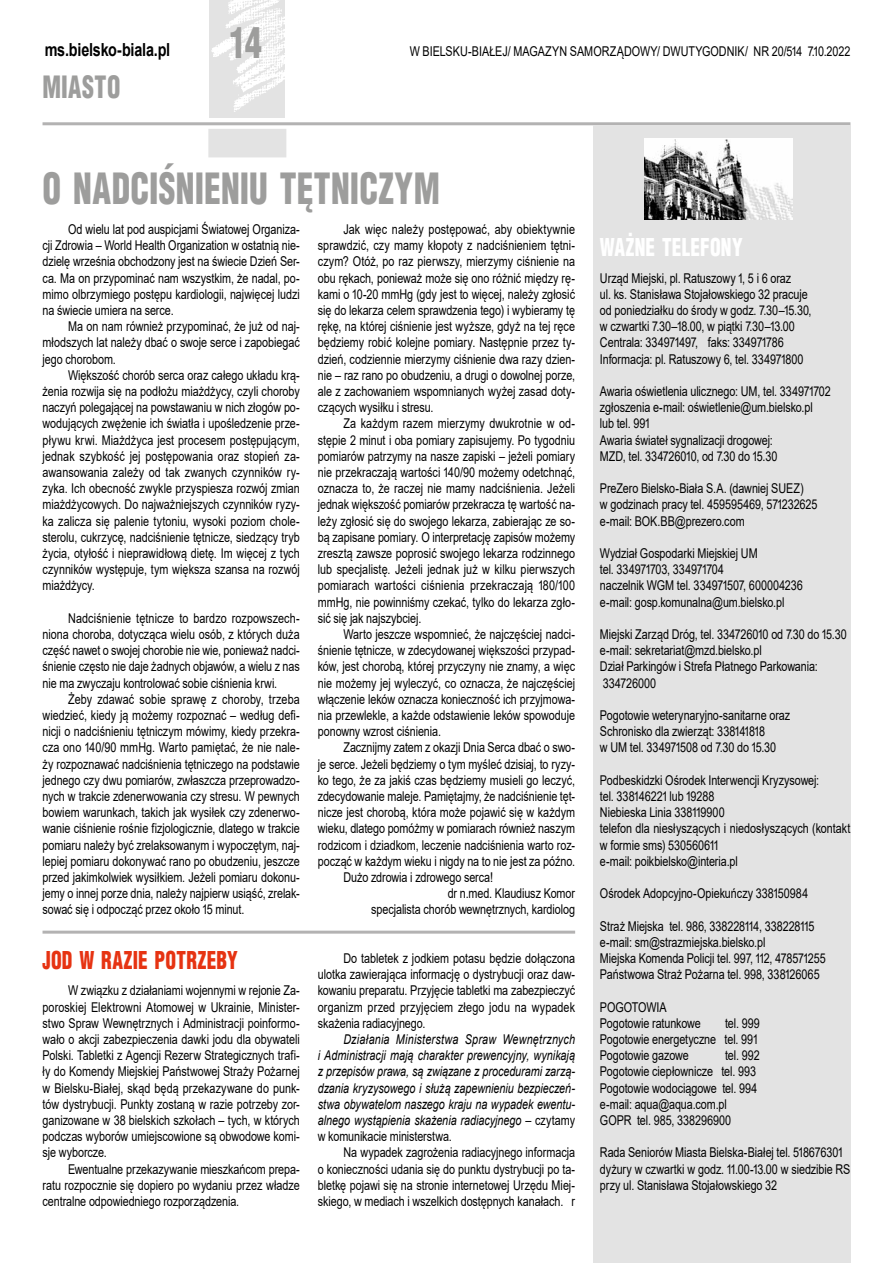
<style>
.page{position:relative;width:893px;height:1263px;background:#fff}
.page>*{position:absolute;margin:0;border:0;box-sizing:border-box;transform-origin:0 0}
.t1{font:900 42px "Switzerland Cond";letter-spacing:.005em;color:#9d9d9c;scale:.8 1}
.t2{font:900 30px "Switzerland Cond";letter-spacing:.02em;color:#9d9d9c;scale:.8 1}
.t3{font:900 24px "Switzerland Cond";letter-spacing:.015em;color:#e63312;scale:.8 1}
.t4{font:900 24px "Switzerland Cond";letter-spacing:.01em;color:#fff;scale:.8 1}
.t5{font:700 18px "Arial";letter-spacing:-.015em;color:#000;scale:.8 1}
.t6{font:13.5px/16.2px "Arial";letter-spacing:-.005em;color:#000;scale:.8 1}
.t7{font:italic 13.5px/16.2px "Arial";color:#000;text-align:justify;scale:.8 1}
.s1{font-style:normal}
</style>
<div class="page">
<hr style="left:43px;top:122px;width:807px;height:3px;background:#b3b2b2">
<img style="left:209px;top:0;width:76px;height:118px">
<div style="left:208px;top:129px;width:78px;height:28px;background:#e3e3e3"></div>
<div style="left:593px;top:125px;width:257px;height:1138px;background:#e3e3e3"></div>
<img style="left:644px;top:138px;width:149px;height:81px">
<hr style="left:43px;top:931px;width:532px;height:3px;background:#b3b2b2">
<h3 class="t5" style="left:45px;top:37px;width:158px">ms.bielsko-biala.pl</h3>
<h2 class="t2" style="left:43px;top:68px;width:99px">MIASTO</h2>
<h1 class="t1" style="left:230px;top:16px;width:42px">14</h1>
<p class="t6" style="left:410px;top:43px;width:552px">W BIELSKU-BIAŁEJ/ MAGAZYN SAMORZĄDOWY/ DWUTYGODNIK/ NR 20/514 7.10.2022</p>
<h1 class="t1" style="left:43px;top:162px;width:498px">O NADCIŚNIENIU TĘTNICZYM</h1>
<p class="t6" style="left:43px;top:221px;width:323px;text-align:justify;text-indent:26px">Od wielu lat pod auspicjami Światowej Organiza&shy;cji Zdrowia – World Health Organization w ostatnią nie&shy;dzielę września obchodzony jest na świecie Dzień Ser&shy;ca. Ma on przypominać nam wszystkim, że nadal, po&shy;mimo olbrzymiego postępu kardiologii, najwięcej ludzi na świecie umiera na serce.</p>
<p class="t6" style="left:43px;top:318px;width:323px;text-align:justify;text-indent:26px">Ma on nam również przypominać, że już od naj&shy;młodszych lat należy dbać o swoje serce i zapobiegać jego chorobom.</p>
<p class="t6" style="left:43px;top:367px;width:323px;text-align:justify;text-indent:26px">Większość chorób serca oraz całego układu krą&shy;żenia rozwija się na podłożu miażdżycy, czyli choroby naczyń polegającej na powstawaniu w nich złogów po&shy;wodujących zwężenie ich światła i upośledzenie prze&shy;pływu krwi. Miażdżyca jest procesem postępującym, jednak szybkość jej postępowania oraz stopień za&shy;awansowania zależy od tak zwanych czynników ry&shy;zyka. Ich obecność zwykle przyspiesza rozwój zmian miażdżycowych. Do najważniejszych czynników ryzy&shy;ka zalicza się palenie tytoniu, wysoki poziom chole&shy;sterolu, cukrzycę, nadciśnienie tętnicze, siedzący tryb życia, otyłość i nieprawidłową dietę. Im więcej z tych czynników występuje, tym większa szansa na rozwój miażdżycy.</p>
<p class="t6" style="left:43px;top:610px;width:323px;text-align:justify;text-indent:26px">Nadciśnienie tętnicze to bardzo rozpowszech&shy;niona choroba, dotycząca wielu osób, z których duża część nawet o swojej chorobie nie wie, ponieważ nadci&shy;śnienie często nie daje żadnych objawów, a wielu z nas nie ma zwyczaju kontrolować sobie ciśnienia krwi.</p>
<p class="t6" style="left:43px;top:691px;width:323px;text-align:justify;text-indent:26px">Żeby zdawać sobie sprawę z choroby, trzeba wiedzieć, kiedy ją możemy rozpoznać – według defi&shy;nicji o nadciśnieniu tętniczym mówimy, kiedy przekra&shy;cza ono 140/90 mmHg. Warto pamiętać, że nie nale&shy;ży rozpoznawać nadciśnienia tętniczego na podstawie jednego czy dwu pomiarów, zwłaszcza przeprowadzo&shy;nych w trakcie zdenerwowania czy stresu. W pewnych bowiem warunkach, takich jak wysiłek czy zdenerwo&shy;wanie ciśnienie rośnie fizjologicznie, dlatego w trakcie pomiaru należy być zrelaksowanym i wypoczętym, naj&shy;lepiej pomiaru dokonywać rano po obudzeniu, jeszcze przed jakimkolwiek wysiłkiem. Jeżeli pomiaru dokonu&shy;jemy o innej porze dnia, należy najpierw usiąść, zrelak&shy;sować się i odpocząć przez około 15 minut.</p>
<h3 class="t3" style="left:43px;top:944px;width:246px">JOD W RAZIE POTRZEBY</h3>
<p class="t6" style="left:43px;top:982px;width:323px;text-align:justify;text-indent:26px">W związku z działaniami wojennymi w rejonie Za&shy;poroskiej Elektrowni Atomowej w Ukrainie, Minister&shy;stwo Spraw Wewnętrznych i Administracji poinformo&shy;wało o akcji zabezpieczenia dawki jodu dla obywateli Polski. Tabletki z Agencji Rezerw Strategicznych trafi&shy;ły do Komendy Miejskiej Państwowej Straży Pożarnej w Bielsku-Białej, skąd będą przekazywane do punk&shy;tów dystrybucji. Punkty zostaną w razie potrzeby zor&shy;ganizowane w 38 bielskich szkołach – tych, w których podczas wyborów umiejscowione są obwodowe komi&shy;sje wyborcze.</p>
<p class="t6" style="left:43px;top:1161px;width:323px;text-align:justify;text-indent:26px">Ewentualne przekazywanie mieszkańcom prepa&shy;ratu rozpocznie się dopiero po wydaniu przez władze centralne odpowiedniego rozporządzenia.</p>
<p class="t6" style="left:318px;top:221px;width:323px;text-align:justify;text-indent:26px">Jak więc należy postępować, aby obiektywnie sprawdzić, czy mamy kłopoty z nadciśnieniem tętni&shy;czym? Otóż, po raz pierwszy, mierzymy ciśnienie na obu rękach, ponieważ może się ono różnić między rę&shy;kami o 10-20 mmHg (gdy jest to więcej, należy zgłosić się do lekarza celem sprawdzenia tego) i wybieramy tę rękę, na której ciśnienie jest wyższe, gdyż na tej ręce będziemy robić kolejne pomiary. Następnie przez ty&shy;dzień, codziennie mierzymy ciśnienie dwa razy dzien&shy;nie – raz rano po obudzeniu, a drugi o dowolnej porze, ale z zachowaniem wspomnianych wyżej zasad doty&shy;czących wysiłku i stresu.</p>
<p class="t6" style="left:318px;top:415px;width:323px;text-align:justify;text-indent:26px">Za każdym razem mierzymy dwukrotnie w od&shy;stępie 2 minut i oba pomiary zapisujemy. Po tygodniu pomiarów patrzymy na nasze zapiski – jeżeli pomiary nie przekraczają wartości 140/90 możemy odetchnąć, oznacza to, że raczej nie mamy nadciśnienia. Jeżeli jednak większość pomiarów przekracza tę wartość na&shy;leży zgłosić się do swojego lekarza, zabierając ze so&shy;bą zapisane pomiary. O interpretację zapisów możemy zresztą zawsze poprosić swojego lekarza rodzinnego lub specjalistę. Jeżeli jednak już w kilku pierwszych pomiarach wartości ciśnienia przekraczają 180/100 mmHg, nie powinniśmy czekać, tylko do lekarza zgło&shy;sić się jak najszybciej.</p>
<p class="t6" style="left:318px;top:626px;width:323px;text-align:justify;text-indent:26px">Warto jeszcze wspomnieć, że najczęściej nadci&shy;śnienie tętnicze, w zdecydowanej większości przypad&shy;ków, jest chorobą, której przyczyny nie znamy, a więc nie możemy jej wyleczyć, co oznacza, że najczęściej włączenie leków oznacza konieczność ich przyjmowa&shy;nia przewlekle, a każde odstawienie leków spowoduje ponowny wzrost ciśnienia.</p>
<p class="t6" style="left:343px;top:739px;width:291px">Zacznijmy zatem z okazji Dnia Serca dbać o swo-</p>
<p class="t6" style="left:318px;top:756px;width:323px">je serce. Jeżeli będziemy o tym myśleć dzisiaj, to ryzy-</p>
<p class="t6" style="left:318px;top:772px;width:323px">ko tego, że za jakiś czas będziemy musieli go leczyć,</p>
<p class="t6" style="left:318px;top:788px;width:323px">zdecydowanie maleje. Pamiętajmy, że nadciśnienie tęt-</p>
<p class="t6" style="left:318px;top:804px;width:323px">nicze jest chorobą, która może pojawić się w każdym</p>
<p class="t6" style="left:318px;top:820px;width:323px">wieku, dlatego pomóżmy w pomiarach również naszym</p>
<p class="t6" style="left:318px;top:837px;width:323px">rodzicom i dziadkom, leczenie nadciśnienia warto roz-</p>
<p class="t6" style="left:318px;top:853px;width:323px">począć w każdym wieku i nigdy na to nie jest za późno.</p>
<p class="t6" style="left:343px;top:869px;width:189px">Dużo zdrowia i zdrowego serca!</p>
<p class="t6" style="left:448px;top:885px;width:161px">dr n.med. Klaudiusz Komor</p>
<p class="t6" style="left:371px;top:901px;width:256px">specjalista chorób wewnętrznych, kardiolog</p>
<p class="t6" style="left:318px;top:950px;width:323px;text-align:justify;text-indent:26px">Do tabletek z jodkiem potasu będzie dołączona ulotka zawierająca informację o dystrybucji oraz daw&shy;kowaniu preparatu. Przyjęcie tabletki ma zabezpieczyć organizm przed przyjęciem złego jodu na wypadek skażenia radiacyjnego.</p>
<p class="t7" style="left:318px;top:1031px;width:323px;text-indent:26px">Działania Ministerstwa Spraw Wewnętrznych i Administracji mają charakter prewencyjny, wynikają z przepisów prawa, są związane z procedurami zarzą&shy;dzania kryzysowego i służą zapewnieniu bezpieczeń&shy;stwa obywatelom naszego kraju na wypadek ewentu&shy;alnego wystąpienia skażenia radiacyjnego <span class="s1">– czytamy w komunikacie ministerstwa.</span></p>
<p class="t6" style="left:318px;top:1144px;width:323px;text-align:justify;text-indent:26px">Na wypadek zagrożenia radiacyjnego informacja o konieczności udania się do punktu dystrybucji po ta&shy;bletkę pojawi się na stronie internetowej Urzędu Miej&shy;skiego, w mediach i wszelkich dostępnych kanałach. r</p>
<h3 class="t4" style="left:600px;top:232px;width:180px">WAŻNE TELEFONY</h3>
<p class="t6" style="left:600px;top:270px;width:266px">Urząd Miejski, pl. Ratuszowy 1, 5 i 6 oraz<br>ul. ks. Stanisława Stojałowskiego 32 pracuje od poniedziałku do środy w godz. 7.30–15.30, w czwartki 7.30–18.00, w piątki 7.30–13.00<br>Centrala: 334971497, faks: 334971786<br>Informacja: pl. Ratuszowy 6, tel. 334971800</p>
<p class="t6" style="left:600px;top:383px;width:290px">Awaria oświetlenia ulicznego: UM, tel. 334971702 zgłoszenia e-mail: oświetlenie@um.bielsko.pl<br>lub tel. 991<br>Awaria świateł sygnalizacji drogowej:<br>MZD, tel. 334726010, od 7.30 do 15.30</p>
<p class="t6" style="left:600px;top:480px;width:273px">PreZero Bielsko-Biała S.A. (dawniej SUEZ)<br>w godzinach pracy tel. 459595469, 571232625 e-mail: BOK.BB@prezero.com</p>
<p class="t6" style="left:600px;top:545px;width:255px">Wydział Gospodarki Miejskiej UM<br>tel. 334971703, 334971704<br>naczelnik WGM tel. 334971507, 600004236 e-mail: gosp.komunalna@um.bielsko.pl</p>
<p class="t6" style="left:600px;top:626px;width:310px">Miejski Zarząd Dróg, tel. 334726010 od 7.30 do 15.30 e-mail: sekretariat@mzd.bielsko.pl<br>Dział Parkingów i Strefa Płatnego Parkowania:<br>334726000</p>
<p class="t6" style="left:600px;top:707px;width:239px">Pogotowie weterynaryjno-sanitarne oraz<br>Schronisko dla zwierząt: 338141818<br>w UM tel. 334971508 od 7.30 do 15.30</p>
<p class="t6" style="left:600px;top:772px;width:315px">Podbeskidzki Ośrodek Interwencji Kryzysowej:<br>tel. 338146221 lub 19288<br>Niebieska Linia 338119900<br>telefon dla niesłyszących i niedosłyszących (kontakt w formie sms) 530560611<br>e-mail: poikbielsko@interia.pl</p>
<p class="t6" style="left:600px;top:885px;width:262px">Ośrodek Adopcyjno-Opiekuńczy 338150984</p>
<p class="t6" style="left:600px;top:918px;width:284px">Straż Miejska tel. 986, 338228114, 338228115 e-mail: sm@strazmiejska.bielsko.pl<br>Miejska Komenda Policji tel. 997, 112, 478571255<br>Państwowa Straż Pożarna tel. 998, 338126065</p>
<p class="t6" style="left:600px;top:999px;width:128px">POGOTOWIA<br>Pogotowie ratunkowe</p>
<p class="t6" style="left:600px;top:1015px;width:201px;text-indent:125px">tel. 999<br>Pogotowie energetyczne tel. 991<br>Pogotowie gazowe</p>
<p class="t6" style="left:600px;top:1047px;width:201px;text-indent:125px">tel. 992<br>Pogotowie ciepłownicze tel. 993<br>Pogotowie wodociągowe tel. 994 e-mail: aqua@aqua.com.pl<br>GOPR tel. 985, 338296900</p>
<p class="t6" style="left:600px;top:1144px;width:315px">Rada Seniorów Miasta Bielska-Białej tel. 518676301 dyżury w czwartki w godz. 11.00-13.00 w siedzibie RS przy ul. Stanisława Stojałowskiego 32</p>
</div>
